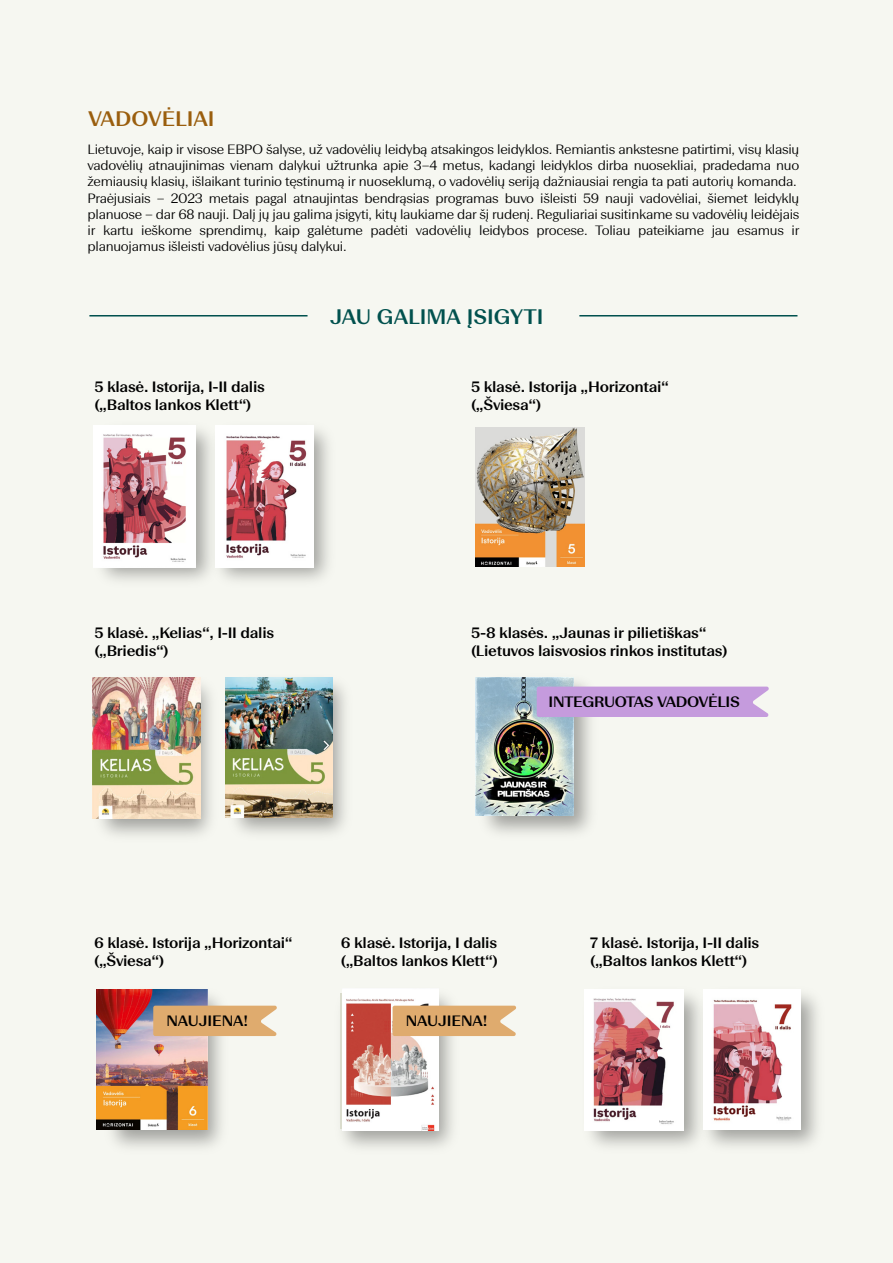
<style>
.page{position:relative;width:893px;height:1263px;background:#f6f7f1}
.page>*{position:absolute;margin:0;border:0;box-sizing:border-box;transform-origin:0 0}
.t1{font:500 21px "Beausite Fit";letter-spacing:-.005em;color:#01514e}
.t2{font:500 21px "Beausite Fit";letter-spacing:-.01em;color:#9a5e0e}
.t3{font:500 15px/18px "Beausite Fit";letter-spacing:-.02em;color:#000}
.t4{font:300 13.5px/16.2px "Beausite Fit";letter-spacing:-.02em;color:#000}
</style>
<div class="page">
<hr style="left:89px;top:315px;width:219px;height:1px;background:#01514e">
<hr style="left:579px;top:315px;width:218px;height:1px;background:#01514e">
<img style="left:93px;top:425px;width:112px;height:156px">
<img style="left:98px;top:989px;width:137px;height:159px">
<img style="left:340px;top:993px;width:125px;height:155px">
<img style="left:584px;top:989px;width:110px;height:158px">
<img style="left:694px;top:989px;width:124px;height:158px">
<img style="left:205px;top:425px;width:124px;height:156px">
<img style="left:92px;top:677px;width:120px;height:159px">
<img style="left:225px;top:683px;width:121px;height:151px">
<img style="left:475px;top:681px;width:129px;height:153px">
<img style="left:94px;top:425px;width:101px;height:143px">
<img style="left:216px;top:425px;width:97px;height:143px">
<img style="left:476px;top:428px;width:109px;height:138px">
<img style="left:93px;top:677px;width:108px;height:142px">
<img style="left:225px;top:677px;width:108px;height:140px">
<img style="left:475px;top:677px;width:99px;height:138px">
<div style="left:537px;top:687px;width:232px;height:30px;background:#c59bdd"></div>
<img style="left:96px;top:989px;width:111px;height:140px">
<svg style="left:153px;top:1006px;width:124px;height:30px;background:#e0af75"></svg>
<img style="left:584px;top:990px;width:100px;height:140px">
<img style="left:704px;top:990px;width:96px;height:139px">
<img style="left:342px;top:989px;width:97px;height:141px">
<svg style="left:393px;top:1006px;width:124px;height:30px;background:#e0af76"></svg>
<h1 class="t2" style="left:88px;top:103px;width:128px">VADOVĖLIAI</h1>
<p class="t4" style="left:88px;top:140px;width:713px">Lietuvoje, kaip ir visose EBPO šalyse, už vadovėlių leidybą atsakingos leidyklos. Remiantis ankstesne patirtimi, visų klasių vadovėlių atnaujinimas vienam dalykui užtrunka apie 3–4 metus, kadangi leidyklos dirba nuosekliai, pradedama nuo žemiausių klasių, išlaikant turinio tęstinumą ir nuoseklumą, o vadovėlių seriją dažniausiai rengia ta pati autorių komanda.<br>Praėjusiais – 2023 metais pagal atnaujintas bendrąsias programas buvo išleisti 59 nauji vadovėliai, šiemet leidyklų planuose – dar 68 nauji. Dalį jų jau galima įsigyti, kitų laukiame dar šį rudenį. Reguliariai susitinkame su vadovėlių leidėjais ir kartu ieškome sprendimų, kaip galėtume padėti vadovėlių leidybos procese. Toliau pateikiame jau esamus ir planuojamus išleisti vadovėlius jūsų dalykui.</p>
<h1 class="t1" style="left:330px;top:302px;width:215px">JAU GALIMA ĮSIGYTI</h1>
<p class="t3" style="left:94px;top:377px;width:172px">5 klasė. Istorija, I-II dalis („Baltos lankos Klett“)</p>
<p class="t3" style="left:471px;top:377px;width:200px">5 klasė. Istorija „Horizontai“ („Šviesa“)</p>
<p class="t3" style="left:94px;top:623px;width:181px">5 klasė. „Kelias“, I-II dalis („Briedis“)</p>
<p class="t3" style="left:471px;top:623px;width:258px">5-8 klasės. „Jaunas ir pilietiškas“ (Lietuvos laisvosios rinkos institutas)</p>
<p class="t3" style="left:549px;top:691px;width:193px">INTEGRUOTAS VADOVĖLIS</p>
<p class="t3" style="left:94px;top:933px;width:200px">6 klasė. Istorija „Horizontai“ („Šviesa“)</p>
<p class="t3" style="left:341px;top:933px;width:159px">6 klasė. Istorija, I dalis („Baltos lankos Klett“)</p>
<p class="t3" style="left:590px;top:933px;width:171px">7 klasė. Istorija, I-II dalis („Baltos lankos Klett“)</p>
<p class="t3" style="left:166px;top:1011px;width:83px">NAUJIENA!</p>
<p class="t3" style="left:406px;top:1011px;width:83px">NAUJIENA!</p>
</div>
